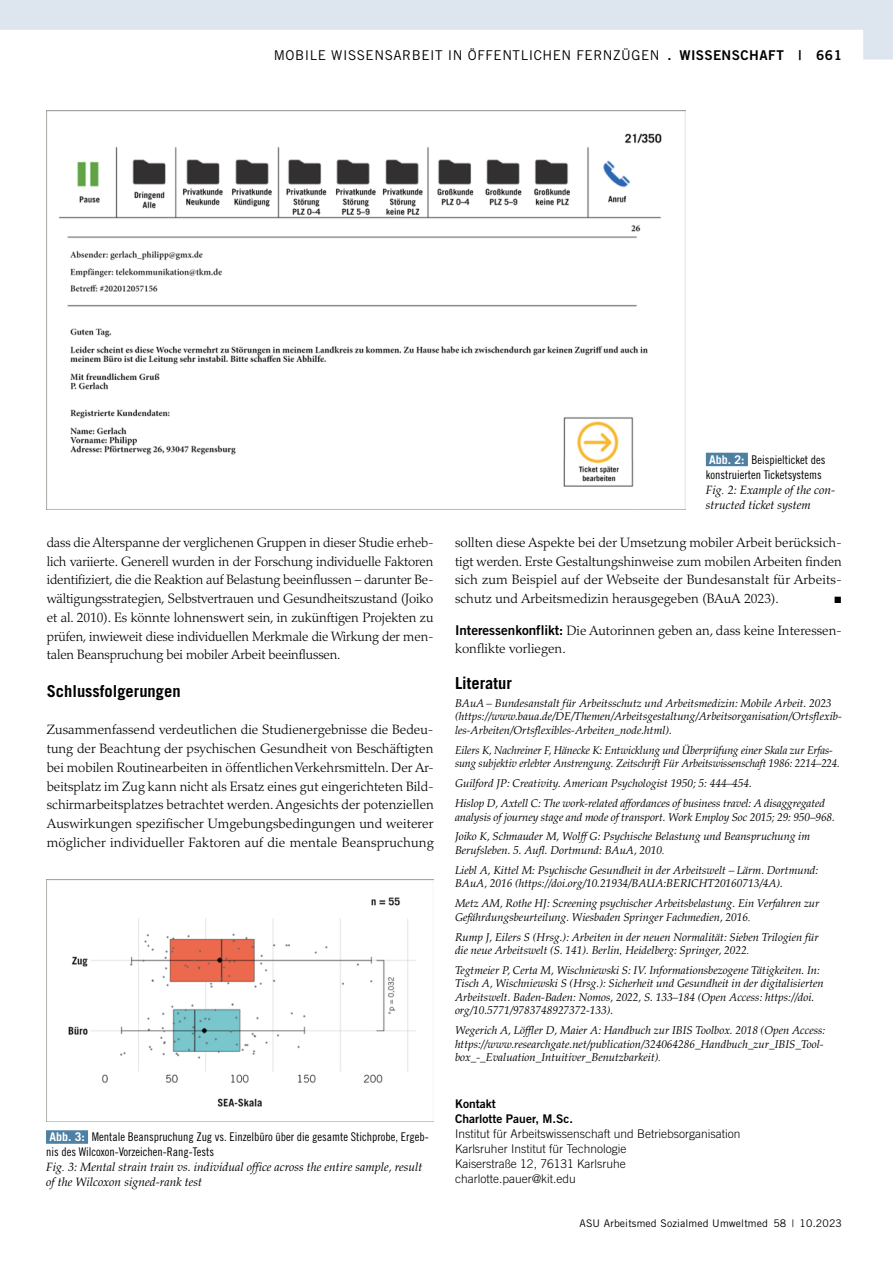
<style>
.page{position:relative;width:893px;height:1263px;background:#fff}
.page>*{position:absolute;margin:0;border:0;box-sizing:border-box;transform-origin:0 0}
.t1{font:700 16.5px "Trade Gothic LT Std";color:#000}
.t2{font:14.85px "European Pi Std 3";color:#000}
.t3{font:300 13.5px/18.8px "Palatino LT Std";color:#000;text-align:justify}
.t4{font:13.5px "Trade Gothic LT Std";letter-spacing:.04em;color:#000}
.t5{font:13.5px "Trade Gothic LT Std Bd 2";letter-spacing:.035em;color:#000}
.t6{font:12px/15px "Trade Gothic LT Std Cn 18";color:#000}
.t7{font:italic 12px/15px "Palatino LT Std";color:#000}
.t8{font:300 12px/15px "Trade Gothic LT Std";color:#000}
.t9{font:12px/15px "Trade Gothic LT Std Bd 2";color:#000}
.t10{font:italic 11.25px/13.5px "Palatino LT Std";color:#000}
.t11{font:italic 11.25px/13.5px "Palatino LT Std";color:#000;scale:.96 1}
.t12{font:10.5px "Trade Gothic LT Std";letter-spacing:.01em;color:#000}
.s1{font-family:"Trade Gothic LT Std"}
.s2{font-family:"Trade Gothic LT Std";font-weight:700;color:#fff}
.s3{font-family:"Times New Roman"}
.s4{font-family:"Trade Gothic LT Std Bd 2";font-weight:400}
</style>
<div class="page">
<div style="left:706px;top:453px;width:42px;height:13px;background:#4e80a3"></div>
<img style="left:47px;top:111px;width:638px;height:398px">
<div style="left:46px;top:1130px;width:42px;height:14px;background:#4e80a3"></div>
<img style="left:46px;top:879px;width:388px;height:242px">
<svg style="left:0;top:0;width:893px;height:60px;fill:#e4ebf1"></svg>
<p class="t4" style="left:274px;top:47px;width:30px">MOBILE</p>
<p class="t4" style="left:331px;top:47px;width:20px">WISSE</p>
<p class="t4" style="left:374px;top:47px;width:20px">NSARBEIT</p>
<p class="t4" style="left:448px;top:47px;width:38px">IN ÖFFE</p>
<p class="t4" style="left:502px;top:47px;width:19px">NTLIC</p>
<p class="t5" style="left:543px;top:46px;width:301px"><span class="s1">HE N FER NZÜGE N</span> . WISSENSCHAFT | -661</p>
<p class="t3" style="left:47px;top:533px;width:388px">dass die Alterspanne der verglichenen Gruppen in dieser Studie erheb&shy;lich variierte. Generell wurden in der Forschung individuelle Faktoren identifiziert, die die Reaktion auf Belastung beeinflussen – darunter Be&shy;wältigungsstrategien, Selbstvertrauen und Gesundheitszustand (Joiko et al. 2010). Es könnte lohnenswert sein, in zukünftigen Projekten zu prüfen, inwieweit diese individuellen Merkmale die Wirkung der men&shy;talen Beanspruchung bei mobiler Arbeit beeinflussen.</p>
<h1 class="t1" style="left:47px;top:681px;width:135px">Schlussfolgerungen</h1>
<p class="t3" style="left:47px;top:721px;width:389px">Zusammenfassend verdeutlichen die Studienergebnisse die Bedeu&shy;tung der Beachtung der psychischen Gesundheit von Beschäftigten bei mobilen Routinearbeiten in öffentlichen Verkehrsmitteln. Der Ar&shy;beitsplatz im Zug kann nicht als Ersatz eines gut eingerichteten Bild&shy;schirmarbeitsplatzes betrachtet werden. Angesichts der potenziellen Auswirkungen spezifischer Umgebungsbedingungen und weiterer möglicher individueller Faktoren auf die mentale Beanspruchung</p>
<p class="t6" style="left:46px;top:1129px;width:384px"><span class="s2">Abb. 3:</span> Mentale Beanspruchung Zug vs. Einzelbüro über die gesamte Stichprobe, Ergeb&shy;nis des Wilcoxon-Vorzeichen-Rang-Tests</p>
<p class="t7" style="left:46px;top:1160px;width:378px">Fig<span class="s3">.</span> 3: Mental strain train vs. individual office across the entire sample, result of the Wilcoxon signed-rank test</p>
<p class="t6" style="left:706px;top:452px;width:121px"><span class="s2">Abb. 2:</span> Beispielticket des konstruierten Ticketsystems</p>
<p class="t7" style="left:706px;top:482px;width:131px">Fig<span class="s3">.</span> 2: Example of the con&shy;structed ticket system</p>
<p class="t3" style="left:455px;top:533px;width:388px">sollten diese Aspekte bei der Umsetzung mobiler Arbeit berücksich&shy;tigt werden. Erste Gestaltungshinweise zum mobilen Arbeiten finden sich zum Beispiel auf der Webseite der Bundesanstalt für Arbeits&shy;schutz und Arbeitsmedizin herausgegeben (BAuA 2023).</p>
<h2 class="t2" style="left:834px;top:588px;width:10px">▪</h2>
<p class="t3" style="left:455px;top:621px;width:388px"><span class="s4">Interessenkonflikt:</span> Die Autorinnen geben an, dass keine Interessen&shy;konflikte vorliegen.</p>
<h1 class="t1" style="left:455px;top:673px;width:58px">Literatur</h1>
<p class="t10" style="left:455px;top:696px;width:388px">BAuA – Bundesanstalt für Arbeitsschutz und Arbeitsmedizin: Mobile Arbeit. 2023 (https://www.baua.de/DE/Themen/Arbeitsgestaltung/Arbeitsorganisation/Ortsflexib&shy;les-Arbeiten/Ortsflexibles-Arbeiten_node.html).</p>
<p class="t11" style="left:455px;top:743px;width:402px">Eilers K, Nachreiner F, Hänecke K: Entwicklung und Überprüfung einer Skala zur Erfas&shy;sung subjektiv erlebter Anstrengung. Zeitschrift Für Arbeitswissenschaft 1986: 2214–224.</p>
<p class="t10" style="left:455px;top:774px;width:371px;line-height:20px">Guilford JP: Creativity. American Psychologist 1950; 5: 444–454.<br>Hislop D, Axtell C: The work-related affordances of business travel: A disaggregated</p>
<p class="t10" style="left:455px;top:807px;width:381px;line-height:20px">analysis of journey stage and mode of transport. Work Employ Soc 2015; 29: 950–968.<br>Joiko K, Schmauder M, Wolff G: Psychische Belastung und Beanspruchung im</p>
<p class="t10" style="left:455px;top:840px;width:365px;line-height:20px">Berufsleben. 5. Aufl. Dortmund: BAuA, 2010<span class="s3">.<br></span>Liebl A, Kittel M: Psychische Gesundheit in der Arbeitswelt – Lärm. Dortmund:</p>
<p class="t10" style="left:455px;top:874px;width:366px;line-height:20px">BAuA, 2016 (https://doi.org/10.21934/BAUA:BERICHT20160713/4A).<br>Metz AM, Rothe HJ: Screening psychischer Arbeitsbelastung. Ein Verfahren zur</p>
<p class="t10" style="left:455px;top:907px;width:365px;line-height:20px">Gefährdungsbeurteilung. Wiesbaden Springer Fachmedien, 2016<span class="s3">.<br></span>Rump J, Eilers S (Hrsg.): Arbeiten in der neuen Normalität: Sieben Trilogien für</p>
<p class="t10" style="left:455px;top:940px;width:366px;line-height:20px">die neue Arbeitswelt (S. 141). Berlin<span class="s3">,</span> Heidelberg: Springer, 2022<span class="s3">.<br></span>Tegtmeier P, Certa M, Wischniewski S: IV. Informationsbezogene Tätigkeiten. In:</p>
<p class="t10" style="left:455px;top:977px;width:370px">Tisch A, Wischniewski S (Hrsg.): Sicherheit und Gesundheit in der digitalisierten<br>Arbeitswelt. Baden-Baden: Nomos, 2022, S. 133–184 (Open Access: https://doi. org/10.5771/9783748927372-133).</p>
<p class="t10" style="left:455px;top:1024px;width:372px">Wegerich A, Löffler D, Maier A: Handbuch zur IBIS Toolbox. 2018 (Open Access: https://www.researchgate.net/publication/324064286_Handbuch_zur_IBIS_Tool&shy;box_-_Evaluation_Intuitiver_Benutzbarkeit)<span class="s3">.</span></p>
<p class="t9" style="left:455px;top:1096px;width:120px">Kontakt<br>Charlotte Pauer, M.Sc.</p>
<p class="t8" style="left:455px;top:1126px;width:287px">Institut für Arbeitswissenschaft und Betriebsorganisation Karlsruher Institut für Technologie<br>Kaiserstraße 12, 76131 Karlsruhe charlotte.pauer@kit.edu</p>
<p class="t12" style="left:579px;top:1217px;width:264px">ASU ARBEITSMED SOZIALMED UMWELTMED 58 | 10.2023</p>
</div>
